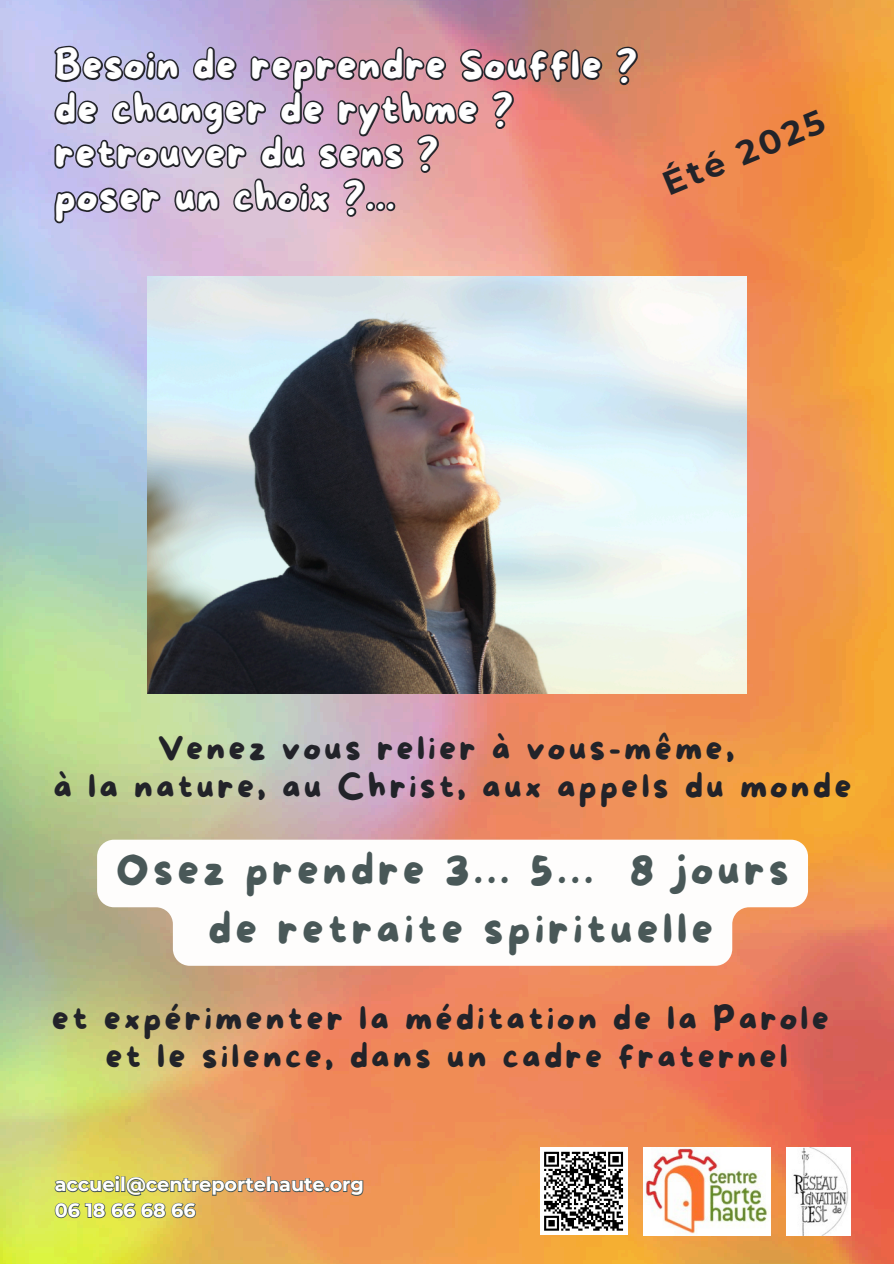
<style>
.page{position:relative;width:894px;height:1264px;background:#fff}
.page>*{position:absolute;margin:0;border:0;box-sizing:border-box;transform-origin:0 0}
.t1{font:42.3px/58.5px "More Sugar";letter-spacing:.095em;color:#495858;text-align:center}
.t2{font:39px/43.8px "More Sugar";letter-spacing:.045em;color:#fff}
.t3{font:33.3px/38.2px "More Sugar";letter-spacing:.095em;color:#222329;text-align:center}
.t4{font:700 33.3px "Montserrat";color:#222329}
.t5{font:700 19.2px "Montserrat";color:#fff}
</style>
<div class="page">
<img style="left:0;top:0;width:893px;height:1263px">
<img style="left:147px;top:276px;width:599px;height:418px">
<svg style="left:54px;top:1174px;width:310px;height:45px;background:#c3a158"></svg>
<svg style="left:97px;top:839px;width:710px;height:126px"></svg>
<svg style="left:441px;top:0;width:199px;height:168px;background:#cc7f6e"></svg>
<svg style="left:52px;top:0;width:464px;height:139px;background:#bc95b0"></svg>
<svg style="left:52px;top:36px;width:389px;height:175px;background:#a98ba1"></svg>
<svg style="left:52px;top:72px;width:346px;height:183px;background:#ae9bb3"></svg>
<img style="left:786px;top:1147px;width:64px;height:88px">
<img style="left:643px;top:1147px;width:127px;height:88px">
<div style="left:539px;top:1147px;width:88px;height:87px;background:#fff"></div>
<svg style="left:544px;top:1151px;width:80px;height:80px"></svg>
<h1 class="t2" style="left:55px;top:46px;width:584px">Besoin de reprendre Souffle ? de changer de rythme ? retrouver du sens ?<br>poser un choix ?...</h1>
<p class="t4" style="left:656px;top:166px;width:173px;rotate:-22deg">Été 2025</p>
<h1 class="t3" style="left:54px;top:731px;width:799px">Venez vous relier à vous-même,<br>à la nature, au Christ, aux appels du monde</h1>
<h3 class="t1" style="left:116px;top:843px;width:674px">Osez prendre 3... 5... 8 jours de retraite spirituelle</h3>
<h3 class="t3" style="left:52px;top:1000px;width:778px">et expérimenter la méditation de la Parole et le silence, dans un cadre fraternel</h3>
<p class="t5" style="left:55px;top:1172px;width:311px">accueil@centreportehaute.org</p>
<h2 class="t5" style="left:55px;top:1198px;width:142px">06 18 66 68 66</h2>
</div>
